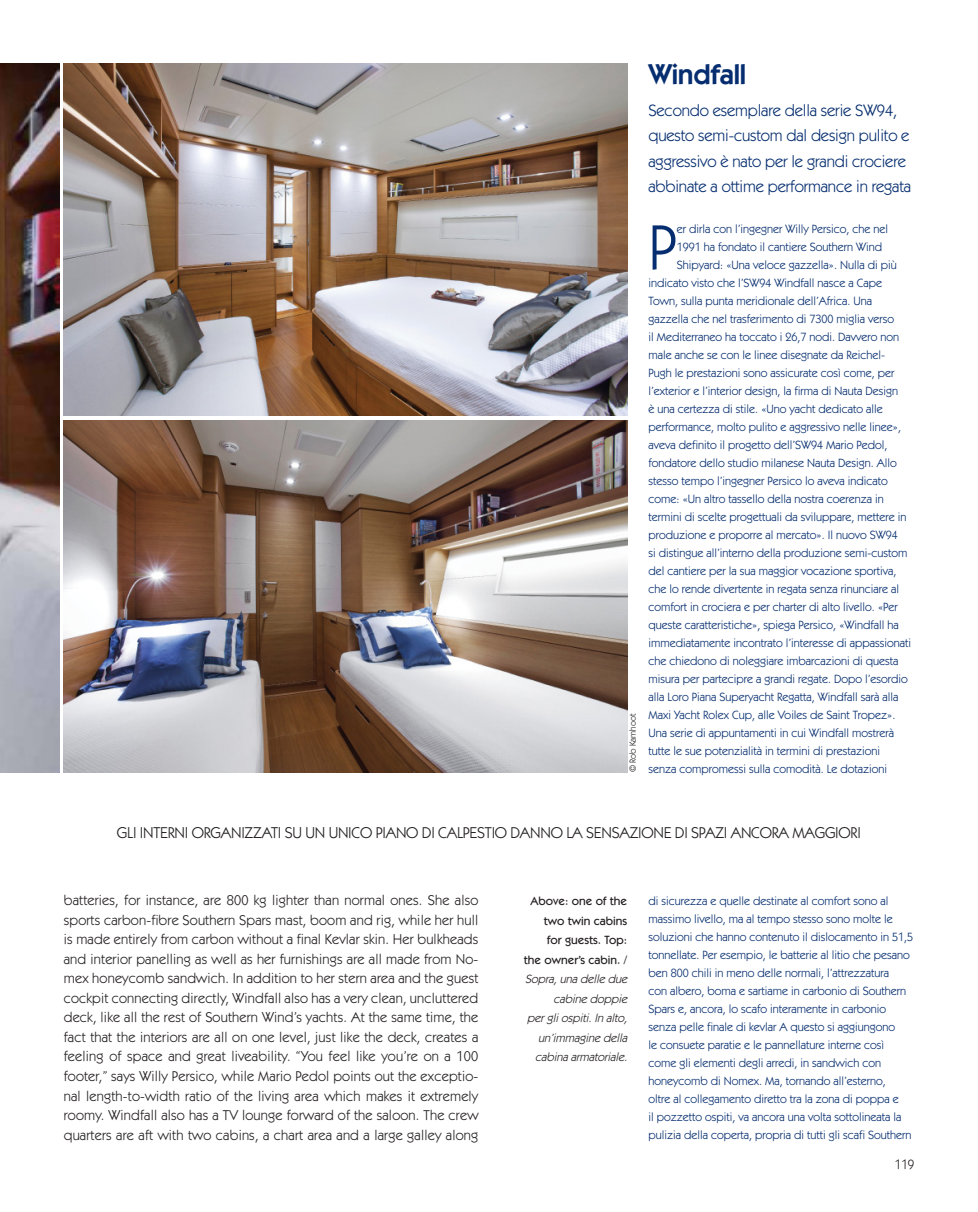
<style>
.page{position:relative;width:978px;height:1212px;background:#fff}
.page>*{position:absolute;margin:0;border:0;box-sizing:border-box;transform-origin:0 0}
.testo_ita_capo{font:63.9px "ITC Kabel Std";color:#052d6f}
.testo_ita{font:600 28.5px "ITC Kabel Std";letter-spacing:-.01em;color:#052d6f}
.testo_ita-2{font:16.5px/25.5px "ITC Kabel Std";letter-spacing:-.01em;color:#052d6f}
.sommario_ita{font:15.75px "ITC Kabel Std";letter-spacing:-.015em;color:#231f20}
.testo_ita_capo-2{font:14.25px/19.5px "ITC Kabel Std";letter-spacing:.015em;color:#231f20;text-align:justify}
.t1{font:13.5px "ITC Kabel Std";color:#231f20;scale:.95 1}
.testo_ita_capo-3{font:12px/18px "ITC Kabel Std";color:#052d6f}
.dida_eng{font:italic 12px/19.5px "ITC Kabel Std";color:#231f20;text-align:right}
.dida_eng-2{font:500 12px "ITC Kabel Std";color:#231f20}
.credit{font:9px "ITC Kabel Std";color:#231f20}
.s1{font-weight:500;font-style:normal}
</style>
<div class="page">
<img style="left:64px;top:420px;width:563px;height:352px">
<img style="left:64px;top:64px;width:563px;height:352px">
<img style="left:0;top:64px;width:60px;height:708px">
<p class="credit" style="left:627px;top:772px;width:60px;rotate:-90deg">© Rob Kamhoot</p>
<p class="testo_ita" style="left:648px;top:58px;width:99px">Windfall</p>
<p class="testo_ita-2" style="left:648px;top:98px;width:264px">Secondo esemplare della serie SW94, questo semi-custom dal design pulito e aggressivo è nato per le grandi crociere abbinate a ottime performance in regata</p>
<p class="testo_ita_capo" style="left:648px;top:210px;width:30px">P</p>
<p class="testo_ita_capo-3" style="left:677px;top:220px;width:213px">er dirla con l’ingegner Willy Persico, che nel</p>
<p class="testo_ita_capo-3" style="left:677px;top:238px;width:207px">1991 ha fondato il cantiere Southern Wind</p>
<p class="testo_ita_capo-3" style="left:677px;top:256px;width:221px">Shipyard: «Una veloce gazzella». Nulla di più</p>
<p class="testo_ita_capo-3" style="left:648px;top:274px;width:235px">indicato visto che l’SW94 Windfall nasce a Cape</p>
<p class="testo_ita_capo-3" style="left:648px;top:292px;width:225px">Town, sulla punta meridionale dell’Africa. Una</p>
<p class="testo_ita_capo-3" style="left:648px;top:310px;width:247px">gazzella che nel trasferimento di 7300 miglia verso</p>
<p class="testo_ita_capo-3" style="left:648px;top:328px;width:252px">il Mediterraneo ha toccato i 26,7 nodi. Davvero non</p>
<p class="testo_ita_capo-3" style="left:648px;top:346px;width:238px">male anche se con le linee disegnate da Reichel-</p>
<p class="testo_ita_capo-3" style="left:648px;top:364px;width:248px">Pugh le prestazioni sono assicurate così come, per</p>
<p class="testo_ita_capo-3" style="left:648px;top:382px;width:251px">l’exterior e l’interior design, la firma di Nauta Design</p>
<p class="testo_ita_capo-3" style="left:648px;top:400px;width:236px">è una certezza di stile. «Uno yacht dedicato alle</p>
<p class="testo_ita_capo-3" style="left:648px;top:418px;width:254px">performance, molto pulito e aggressivo nelle linee»,</p>
<p class="testo_ita_capo-3" style="left:648px;top:436px;width:240px">aveva definito il progetto dell’SW94 Mario Pedol,</p>
<p class="testo_ita_capo-3" style="left:648px;top:454px;width:250px">fondatore dello studio milanese Nauta Design. Allo</p>
<p class="testo_ita_capo-3" style="left:648px;top:472px;width:241px">stesso tempo l’ingegner Persico lo aveva indicato</p>
<p class="testo_ita_capo-3" style="left:648px;top:490px;width:237px">come: «Un altro tassello della nostra coerenza in</p>
<p class="testo_ita_capo-3" style="left:648px;top:508px;width:259px">termini di scelte progettuali da sviluppare, mettere in</p>
<p class="testo_ita_capo-3" style="left:648px;top:526px;width:251px">produzione e proporre al mercato». Il nuovo SW94</p>
<p class="testo_ita_capo-3" style="left:648px;top:544px;width:260px">si distingue all’interno della produzione semi-custom</p>
<p class="testo_ita_capo-3" style="left:648px;top:562px;width:249px">del cantiere per la sua maggior vocazione sportiva,</p>
<p class="testo_ita_capo-3" style="left:648px;top:580px;width:252px">che lo rende divertente in regata senza rinunciare al</p>
<p class="testo_ita_capo-3" style="left:648px;top:598px;width:251px">comfort in crociera e per charter di alto livello. «Per</p>
<p class="testo_ita_capo-3" style="left:648px;top:616px;width:252px">queste caratteristiche», spiega Persico, «Windfall ha</p>
<p class="testo_ita_capo-3" style="left:648px;top:634px;width:264px">immediatamente incontrato l’interesse di appassionati</p>
<p class="testo_ita_capo-3" style="left:648px;top:652px;width:251px">che chiedono di noleggiare imbarcazioni di questa</p>
<p class="testo_ita_capo-3" style="left:648px;top:670px;width:261px">misura per partecipre a grandi regate. Dopo l’esordio</p>
<p class="testo_ita_capo-3" style="left:648px;top:688px;width:251px">alla Loro Piana Superyacht Regatta, Windfall sarà alla</p>
<p class="testo_ita_capo-3" style="left:648px;top:706px;width:249px">Maxi Yacht Rolex Cup, alle Voiles de Saint Tropez».</p>
<p class="testo_ita_capo-3" style="left:648px;top:724px;width:247px">Una serie di appuntamenti in cui Windfall mostrerà</p>
<p class="testo_ita_capo-3" style="left:648px;top:742px;width:233px">tutte le sue potenzialità in termini di prestazioni</p>
<p class="testo_ita_capo-3" style="left:648px;top:760px;width:240px">senza compromessi sulla comodità. Le dotazioni</p>
<p class="sommario_ita" style="left:117px;top:823px;width:746px">GLI INTERNI ORGANIZZATI SU UN UNICO PIANO DI CALPESTIO DANNO LA SENSAZIONE DI SPAZI ANCORA MAGGIORI</p>
<p class="testo_ita_capo-2" style="left:64px;top:890px;width:416px">batteries, for instance, are 800 kg lighter than normal ones. She also sports carbon-fibre Southern Spars mast, boom and rig, while her hull is made entirely from carbon without a final Kevlar skin. Her bulkheads and interior panelling as well as her furnishings are all made from No&shy;mex honeycomb sandwich. In addition to her stern area and the guest cockpit connecting directly, Windfall also has a very clean, uncluttered deck, like all the rest of Southern Wind’s yachts. At the same time, the fact that the interiors are all on one level, just like the deck, creates a feeling of space and great liveability. “You feel like you’re on a 100 footer,” says Willy Persico, while Mario Pedol points out the exceptio&shy;nal length-to-width ratio of the living area which makes it extremely roomy. Windfall also has a TV lounge forward of the saloon. The crew quarters are aft with two cabins, a chart area and a large galley along</p>
<p class="dida_eng-2" style="left:530px;top:894px;width:98px">Above: one of the</p>
<p class="dida_eng-2" style="left:544px;top:913px;width:85px">two twin cabins</p>
<p class="dida_eng-2" style="left:547px;top:933px;width:82px">for guests. Top:</p>
<p class="dida_eng" style="left:524px;top:950px;width:108px"><span class="s1">the owner’s cabin. /<br></span>Sopra,unadelle due cabine doppie</p>
<p class="dida_eng" style="left:527px;top:1008px;width:104px">pergliospiti.In alto, un’immagine della</p>
<p class="dida_eng" style="left:535px;top:1047px;width:96px">cabinaarmatoriale.</p>
<p class="testo_ita_capo-3" style="left:648px;top:891px;width:266px">di sicurezza e quelle destinate al comfort sono al massimo livello, ma al tempo stesso sono molte le soluzioni che hanno contenuto il dislocamento in 51,5 tonnellate. Per esempio, le batterie al litio che pesano ben 800 chili in meno delle normali, l’attrezzatura<br>con albero, boma e sartiame in carbonio di Southern Spars e, ancora, lo scafo interamente in carbonio senza pelle finale di kevlar A questo si aggiungono<br>le consuete paratie e le pannellature interne così come gli elementi degli arredi, in sandwich con honeycomb di Nomex. Ma, tornando all’esterno,<br>oltre al collegamento diretto tra la zona di poppa e<br>il pozzetto ospiti, va ancora una volta sottolineata la pulizia della coperta, propria di tutti gli scafi Southern</p>
<p class="t1" style="left:895px;top:1156px;width:22px">119</p>
</div>
